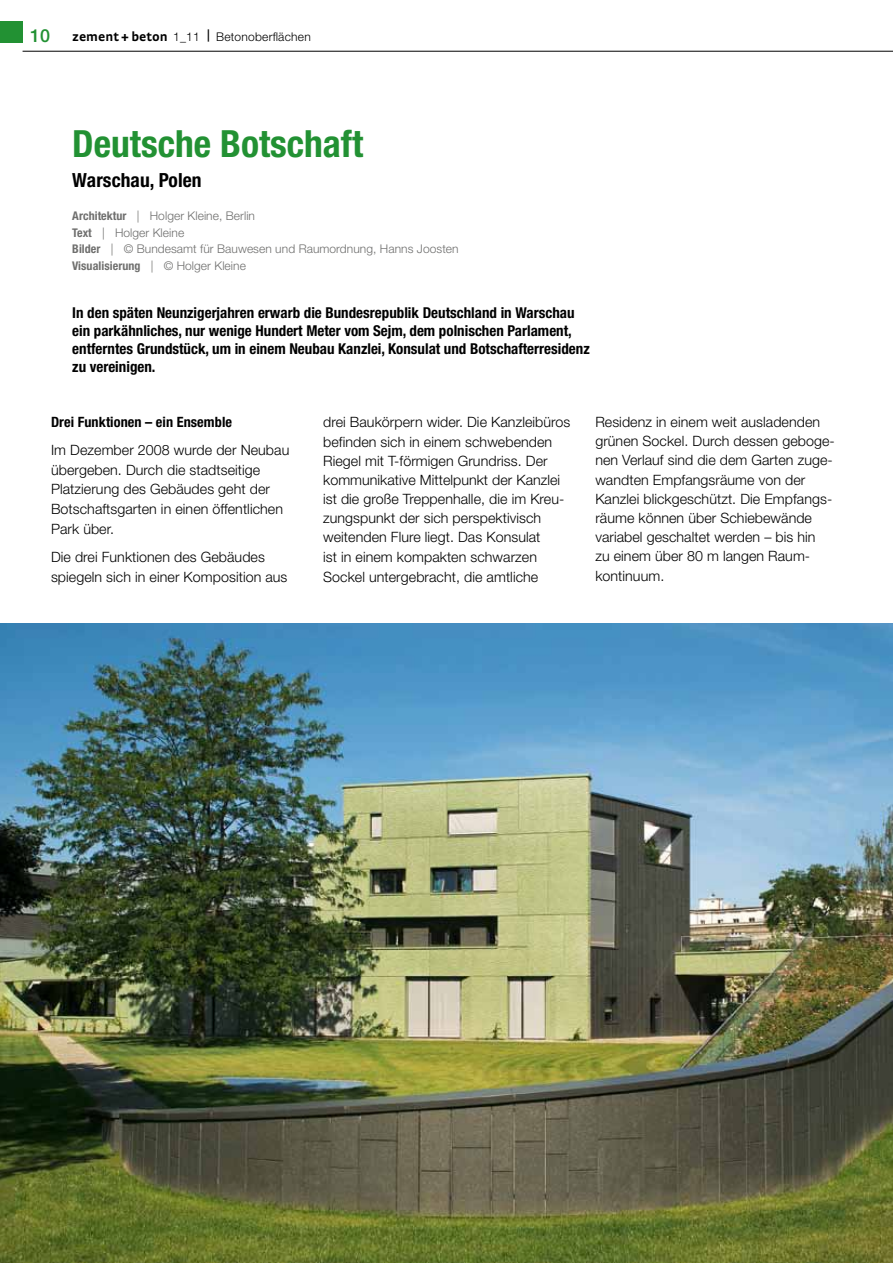
<style>
.page{position:relative;width:893px;height:1263px;background:#fff}
.page>*{position:absolute;margin:0;border:0;box-sizing:border-box;transform-origin:0 0}
.t1{font:700 condensed 37.5px "Helvetica Neue LT";color:#229133}
.t2{font:700 condensed 19.5px "Helvetica Neue LT";letter-spacing:.005em;color:#000}
.t3{font:500 18px "Helvetica Neue LT";color:#229133}
.t4{font:700 condensed 15px/18px "Helvetica Neue LT";color:#000}
.t5{font:300 14.25px/19.2px "Helvetica Neue LT";letter-spacing:.005em;color:#000}
.t6{font:700 condensed 14.25px "Helvetica Neue LT";letter-spacing:.005em;color:#000}
.t7{font:700 13.5px "Strada";color:#000}
.t8{font:300 12px/16.5px "Helvetica Neue LT";letter-spacing:.005em;color:#6f6f6e}
.t9{font:300 12px "Helvetica Neue LT";letter-spacing:.02em;color:#000}
.s1{font-family:"Helvetica Neue LT";font-weight:300;font-size:12px}
.s2{font-weight:700;font-stretch:condensed}
</style>
<div class="page">
<div style="left:0;top:21px;width:23px;height:22px;background:#229133"></div>
<hr style="left:23px;top:51px;width:870px;height:1px;background:#000">
<img style="left:0;top:624px;width:893px;height:639px">
<p class="t3" style="left:30px;top:25px;width:22px">10</p>
<p class="t9" style="left:206px;top:29px;width:106px"><sup>|</sup> Betonoberflächen</p>
<p class="t7" style="left:72px;top:28px;width:129px">zement + beton <span class="s1">1_11</span></p>
<h1 class="t1" style="left:72px;top:121px;width:292px">Deutsche Botschaft</h1>
<h2 class="t2" style="left:72px;top:168px;width:131px">Warschau, Polen</h2>
<p class="t8" style="left:72px;top:207px;width:388px"><span class="s2">Architektur</span> | Holger Kleine, Berlin<br><span class="s2">Text</span> | Holger Kleine<br><span class="s2">Bilder</span> | © Bundesamt für Bauwesen und Raumordnung, Hanns Joosten <span class="s2">Visualisierung</span> | © Holger Kleine</p>
<p class="t4" style="left:72px;top:303px;width:519px">In den späten Neunzigerjahren erwarb die Bundesrepublik Deutschland in Warschau ein parkähnliches, nur wenige Hundert Meter vom Sejm, dem polnischen Parlament, entferntes Grundstück, um in einem Neubau Kanzlei, Konsulat und Botschafterresidenz zu vereinigen.</p>
<p class="t6" style="left:51px;top:413px;width:183px">Drei Funktionen – ein Ensemble</p>
<p class="t5" style="left:51px;top:439px;width:240px;line-height:19.8px">Im Dezember 2008 wurde der Neubau übergeben. Durch die stadtseitige<br>Platzierung des Gebäudes geht der<br>Botschaftsgarten in einen öffentlichen<br>Park über.</p>
<p class="t5" style="left:51px;top:546px;width:238px;line-height:19.8px">Die drei Funktionen des Gebäudes spiegeln sich in einer Komposition aus</p>
<p class="t5" style="left:323px;top:412px;width:249px">drei Baukörpern wider. Die Kanzleibüros befinden sich in einem schwebenden Riegel mit T-förmigen Grundriss. Der kommunikative Mittelpunkt der Kanzlei ist die große Treppenhalle, die im Kreu&shy;zungspunkt der sich perspektivisch weitenden Flure liegt. Das Konsulat<br>ist in einem kompakten schwarzen Sockel untergebracht, die amtliche</p>
<p class="t5" style="left:595px;top:412px;width:241px">Residenz in einem weit ausladenden grünen Sockel. Durch dessen geboge&shy;nen Verlauf sind die dem Garten zuge&shy;wandten Empfangsräume von der<br>Kanzlei blickgeschützt. Die Empfangs&shy;räume können über Schiebewände variabel geschaltet werden – bis hin<br>zu einem über 80 m langen Raum--- kontinuum.</p>
</div>
